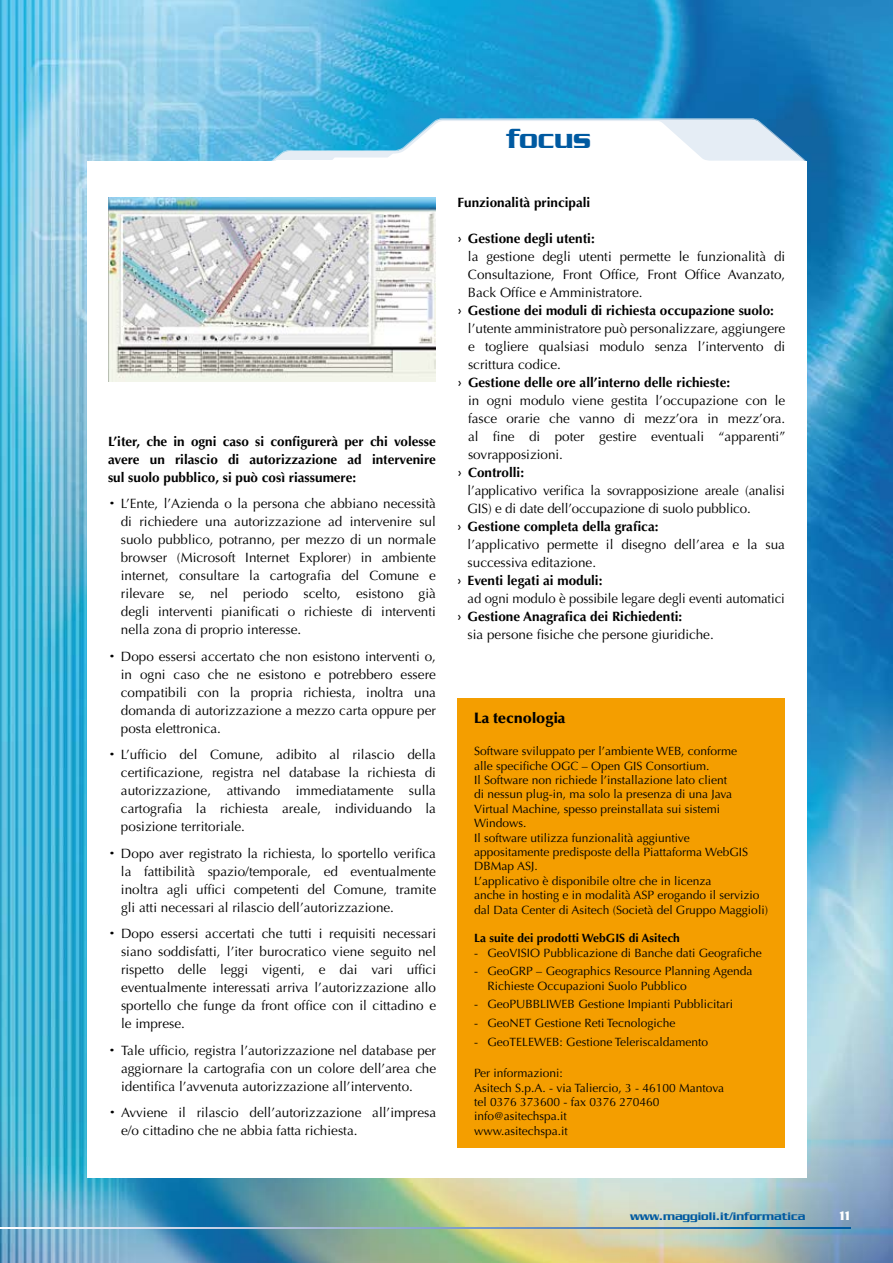
<style>
.page{position:relative;width:893px;height:1263px;background:#fff}
.page>*{position:absolute;margin:0;border:0;box-sizing:border-box;transform-origin:0 0}
.t1{font:500 30px "Serpentine Std";letter-spacing:-.01em;color:#005aa1}
.t2{font:900 15px "Optima LT Std";color:#000}
.t3{font:13.5px/18px "Optima LT Std";color:#000;text-align:justify}
.t4{font:700 13.5px/18px "Optima LT Std";color:#000;text-align:justify}
.t5{font:500 13.5px "Serpentine Std";color:#fff}
.t6{font:12px/14.4px "Optima LT Std";color:#000}
.t7{font:700 12px "Optima LT Std";color:#000}
.t8{font:500 12px "Serpentine Std";color:#005aa1}
.s1{font-family:"Comic Sans MS";font-weight:700}
</style>
<div class="page">
<img style="left:0;top:0;width:893px;height:1263px">
<svg style="left:0;top:1227px;width:850px;height:1px"></svg>
<svg style="left:270px;top:118px;width:536px;height:44px"></svg>
<div style="left:87px;top:162px;width:719px;height:1016px;background:#fff"></div>
<img style="left:108px;top:197px;width:328px;height:185px">
<div style="left:457px;top:698px;width:328px;height:450px;background:#f49e00"></div>
<p class="t4" style="left:108px;top:432px;width:329px">L’iter, che in ogni caso si configurerà per chi volesse avere un rilascio di autorizzazione ad intervenire sul suolo pubblico, si può così riassumere:</p>
<p class="t3" style="left:121px;top:495px;width:317px;text-indent:-13px"><span class="s1">•</span> L’Ente, l’Azienda o la persona che abbiano necessità di richiedere una autorizzazione ad intervenire sul suolo pubblico, potranno, per mezzo di un normale browser (Microsoft Internet Explorer) in ambiente internet, consultare la cartografia del Comune e rilevare se, nel periodo scelto, esistono già degli interventi pianificati o richieste di interventi nella zona di proprio interesse.</p>
<p class="t3" style="left:121px;top:647px;width:317px;text-indent:-13px"><span class="s1">•</span> Dopo essersi accertato che non esistono interventi o, in ogni caso che ne esistono e potrebbero essere compatibili con la propria richiesta, inoltra una domanda di autorizzazione a mezzo carta oppure per posta elettronica.</p>
<p class="t3" style="left:121px;top:746px;width:317px;text-indent:-13px"><span class="s1">•</span> L’ufficio del Comune, adibito al rilascio della certificazione, registra nel database la richiesta di autorizzazione, attivando immediatamente sulla cartografia la richiesta areale, individuando la posizione territoriale.</p>
<p class="t3" style="left:121px;top:844px;width:317px;text-indent:-13px"><span class="s1">•</span> Dopo aver registrato la richiesta, lo sportello verifica la fattibilità spazio/temporale, ed eventualmente inoltra agli uffici competenti del Comune, tramite gli atti necessari al rilascio dell’autorizzazione.</p>
<p class="t3" style="left:121px;top:925px;width:317px;text-indent:-13px"><span class="s1">•</span> Dopo essersi accertati che tutti i requisiti necessari siano soddisfatti, l’iter burocratico viene seguito nel rispetto delle leggi vigenti, e dai vari uffici eventualmente interessati arriva l’autorizzazione allo sportello che funge da front office con il cittadino e le imprese.</p>
<p class="t3" style="left:121px;top:1041px;width:317px;text-indent:-13px"><span class="s1">•</span> Tale ufficio, registra l’autorizzazione nel database per aggiornare la cartografia con un colore dell’area che identifica l’avvenuta autorizzazione all’intervento.</p>
<p class="t3" style="left:121px;top:1104px;width:317px;text-indent:-13px"><span class="s1">•</span> Avviene il rilascio dell’autorizzazione all’impresa e/o cittadino che ne abbia fatta richiesta.</p>
<h1 class="t1" style="left:507px;top:122px;width:86px">focus</h1>
<p class="t4" style="left:457px;top:193px;width:134px">Funzionalità principali</p>
<p class="t4" style="left:457px;top:229px;width:139px">› Gestione degli utenti:</p>
<p class="t3" style="left:468px;top:247px;width:319px">la gestione degli utenti permette le funzionalità di Consultazione, Front Office, Front Office Avanzato, Back Office e Amministratore.</p>
<p class="t4" style="left:457px;top:301px;width:318px">› Gestione dei moduli di richiesta occupazione suolo:</p>
<p class="t3" style="left:468px;top:319px;width:319px">l’utente amministratore può personalizzare, aggiungere e togliere qualsiasi modulo senza l’intervento di scrittura codice.</p>
<p class="t4" style="left:457px;top:373px;width:274px">› Gestione delle ore all’interno delle richieste:</p>
<p class="t3" style="left:468px;top:391px;width:319px">in ogni modulo viene gestita l’occupazione con le fasce orarie che vanno di mezz’ora in mezz’ora. al fine di poter gestire eventuali “apparenti” sovrapposizioni.</p>
<p class="t4" style="left:458px;top:463px;width:68px">› Controlli:</p>
<p class="t3" style="left:468px;top:482px;width:319px">l’applicativo verifica la sovrapposizione areale (analisi<br>GIS) e di date dell’occupazione di suolo pubblico.</p>
<p class="t4" style="left:457px;top:518px;width:203px">› Gestione completa della grafica:</p>
<p class="t3" style="left:468px;top:536px;width:319px">l’applicativo permette il disegno dell’area e la sua successiva editazione.</p>
<p class="t4" style="left:457px;top:572px;width:147px">› Eventi legati ai moduli:</p>
<p class="t3" style="left:468px;top:590px;width:319px">ad ogni modulo è possibile legare degli eventi automatici</p>
<p class="t4" style="left:457px;top:608px;width:227px">› Gestione Anagrafica dei Richiedenti:</p>
<p class="t3" style="left:468px;top:626px;width:248px">sia persone fisiche che persone giuridiche.</p>
<p class="t2" style="left:474px;top:709px;width:93px">La tecnologia</p>
<p class="t6" style="left:474px;top:744px;width:295px">Software sviluppato per l’ambiente WEB, conforme<br>alle specifiche OGC – Open GIS Consortium.<br>Il Software non richiede l’installazione lato client<br>di nessun plug-in, ma solo la presenza di una Java Virtual Machine, spesso preinstallata sui sistemi Windows.<br>Il software utilizza funzionalità aggiuntive appositamente predisposte della Piattaforma WebGIS DBMap ASJ.<br>L’applicativo è disponibile oltre che in licenza<br>anche in hosting e in modalità ASP erogando il servizio dal Data Center di Asitech (Società del Gruppo Maggioli)</p>
<p class="t7" style="left:474px;top:931px;width:207px">La suite dei prodotti WebGIS di Asitech</p>
<p class="t6" style="left:474px;top:946px;width:289px">- GeoVISIO Pubblicazione di Banche dati Geografiche</p>
<p class="t6" style="left:488px;top:964px;width:266px;text-indent:-14px">- GeoGRP – Geographics Resource Planning Agenda<br>Richieste Occupazioni Suolo Pubblico</p>
<p class="t6" style="left:474px;top:997px;width:260px">- GeoPUBBLIWEB Gestione Impianti Pubblicitari</p>
<p class="t6" style="left:474px;top:1016px;width:203px">- GeoNET Gestione Reti Tecnologiche</p>
<p class="t6" style="left:474px;top:1035px;width:236px">- GeoTELEWEB: Gestione Teleriscaldamento</p>
<p class="t6" style="left:474px;top:1066px;width:251px">Per informazioni:<br>Asitech S.p.A. - via Taliercio, 3 - 46100 Mantova tel 0376 373600 - fax 0376 270460 info@asitechspa.it<br>www.asitechspa.it</p>
<p class="t8" style="left:630px;top:1209px;width:177px">www.maggioli.it/informatica</p>
<p class="t5" style="left:839px;top:1208px;width:12px">11</p>
</div>
